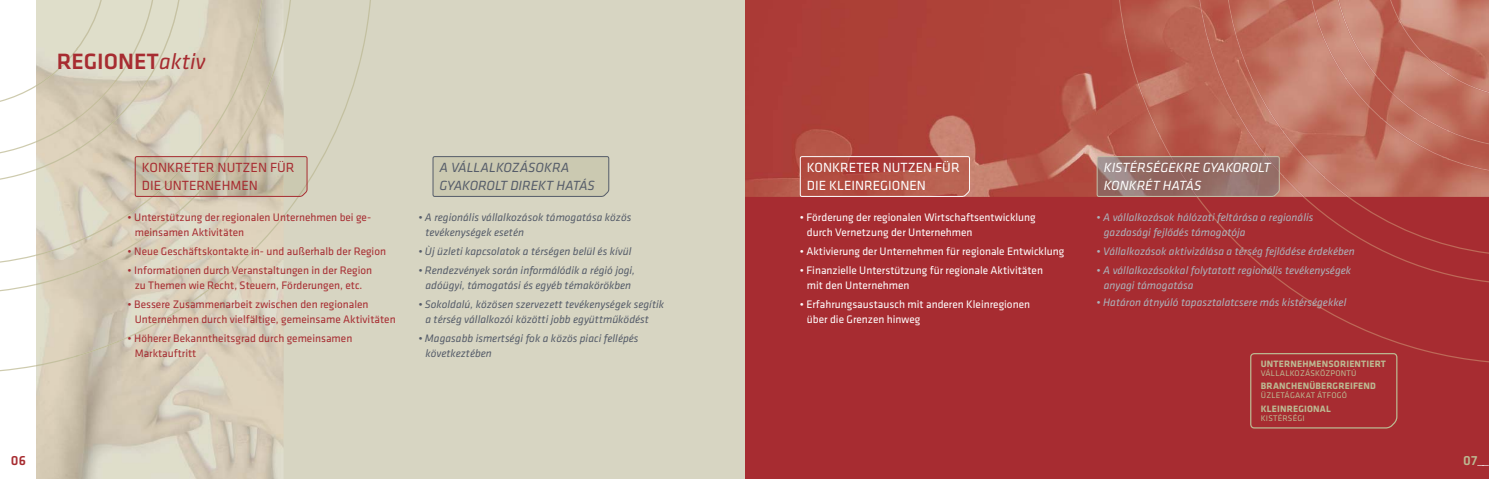
<style>
.page{position:relative;width:1489px;height:479px;background:#fff}
.page>*{position:absolute;margin:0;border:0;box-sizing:border-box;transform-origin:0 0}
.t1{font:500 23px "Klavika";color:#a72c31}
.t2{font:15px "Klavika";color:#fff}
.t3{font:italic 13.75px/17.5px "Klavika";color:#555c69}
.t4{font:13.75px/17.5px "Klavika";color:#fff}
.t5{font:italic 13.75px/17.5px "Klavika";color:#fff}
.t6{font:13.75px/17.5px "Klavika";color:#a72c31}
.t7{font:500 13.75px "Klavika";color:#bcb992}
.t8{font:11.25px/15px "Klavika";color:#a72c31}
.t9{font:italic 11.25px/15px "Klavika";color:#555c69}
.t10{font:11.25px/15px "Klavika";color:#fff}
.t11{font:italic 11.25px/15px "Klavika";color:#acb4bc}
.t12{font:700 9.62px "Klavika";letter-spacing:.02em;color:#bcb992}
.t13{font:8.5px "Klavika";letter-spacing:.02em;color:#bcb992}
.s1{font-weight:400;font-style:italic}
.s2{font-weight:500;font-size:13.75px;color:#a72c31}
.s3{font-weight:400;font-size:15px;color:#fff}
</style>
<div class="page">
<div style="left:744px;top:0;width:744px;height:478px;background:#a72c31"></div>
<img style="left:744px;top:0;width:372px;height:197px">
<svg style="left:1116px;top:0;width:372px;height:363px"></svg>
<svg style="left:1196px;top:197px;width:292px;height:165px"></svg>
<img style="left:1118px;top:0;width:124px;height:40px">
<img style="left:1310px;top:0;width:137px;height:79px">
<img style="left:1124px;top:39px;width:36px;height:117px">
<img style="left:1200px;top:39px;width:83px;height:117px">
<img style="left:1447px;top:72px;width:41px;height:100px">
<img style="left:1343px;top:78px;width:84px;height:40px">
<img style="left:1159px;top:133px;width:40px;height:23px">
<img style="left:1282px;top:129px;width:42px;height:68px">
<img style="left:1378px;top:118px;width:69px;height:40px">
<img style="left:1324px;top:175px;width:26px;height:22px">
<svg style="left:1441px;top:157px;width:6px;height:4px"></svg>
<div style="left:0;top:0;width:744px;height:478px;background:#d7d5c2"></div>
<img style="left:35px;top:372px;width:248px;height:106px">
<svg style="left:799px;top:156px;width:170px;height:41px"></svg>
<svg style="left:1096px;top:156px;width:187px;height:41px;background:#98746d"></svg>
<svg style="left:432px;top:156px;width:177px;height:41px;background:#c4c2ac"></svg>
<div style="left:0;top:0;width:35px;height:478px;background:#fff"></div>
<svg style="left:0;top:0;width:284px;height:372px"></svg>
<div style="left:77px;top:0;width:58px;height:81px;background:#dfdeca"></div>
<img style="left:35px;top:40px;width:42px;height:326px">
<img style="left:77px;top:81px;width:58px;height:41px">
<img style="left:77px;top:122px;width:38px;height:30px">
<img style="left:160px;top:217px;width:41px;height:11px">
<img style="left:118px;top:195px;width:42px;height:150px">
<img style="left:77px;top:219px;width:41px;height:65px">
<img style="left:242px;top:217px;width:41px;height:55px">
<img style="left:200px;top:259px;width:42px;height:38px">
<img style="left:159px;top:293px;width:42px;height:30px">
<img style="left:77px;top:339px;width:41px;height:18px">
<svg style="left:0;top:85px;width:35px;height:286px"></svg>
<svg style="left:135px;top:0;width:236px;height:217px"></svg>
<svg style="left:1249px;top:353px;width:148px;height:75px"></svg>
<h1 class="t1" style="left:57px;top:52px;width:150px">REGIONET<span class="s1">aktiv</span></h1>
<p class="t6" style="left:142px;top:160px;width:154px">KONKRETER NUTZEN FÜR<br>DIE UNTERNEHMEN</p>
<p class="t8" style="left:135px;top:211px;width:238px;text-indent:-7px">• Unterstützung der regionalen Unternehmen bei ge&shy;meinsamen Aktivitäten</p>
<p class="t8" style="left:128px;top:245px;width:260px">• Neue Geschäftskontakte in- und außerhalb der Region</p>
<p class="t8" style="left:128px;top:263px;width:246px;text-align:center">• Informationen durch Veranstaltungen in der Region zu Themen wie Recht, Steuern, Förderungen, etc.</p>
<p class="t8" style="left:135px;top:297px;width:262px;text-indent:-7px">• Bessere Zusammenarbeit zwischen den regionalen<br>Unternehmen durch vielfältige, gemeinsame Aktivitäten</p>
<p class="t8" style="left:135px;top:331px;width:219px;text-indent:-7px">• Höherer Bekanntheitsgrad durch gemeinsamen<br>Marktauftritt</p>
<p class="t3" style="left:439px;top:160px;width:157px">A VÁLLALKOZÁSOKRA<br>GYAKOROLT DIREKT HATÁS</p>
<p class="t9" style="left:425px;top:211px;width:207px;text-indent:-7px">• A regionális vállalkozások támogatása közös tevékenységek esetén</p>
<p class="t9" style="left:418px;top:245px;width:214px">• Ùj üzleti kapcsolatok a térségen belül és kívül</p>
<p class="t9" style="left:418px;top:263px;width:218px;text-align:center">• Rendezvények során informálódik a régió jogi, adóügyi, támogatási és egyéb témakörökben</p>
<p class="t9" style="left:425px;top:297px;width:240px;text-indent:-7px">• Sokoldalú, közösen szervezett tevékenységek segítik a térség vállalkozói közötti jobb együttműködést</p>
<p class="t9" style="left:425px;top:331px;width:215px;text-indent:-7px">• Magasabb ismertségi fok a közös piaci fellépés következtében</p>
<h2 class="t2" style="left:0;top:454px;width:28px">__<span class="s2">06</span></h2>
<p class="t4" style="left:806px;top:160px;width:154px">KONKRETER NUTZEN FÜR<br>DIE KLEINREGIONEN</p>
<p class="t10" style="left:806px;top:211px;width:230px;text-indent:-7px">• Förderung der regionalen Wirtschaftsentwicklung durch Vernetzung der Unternehmen</p>
<p class="t10" style="left:799px;top:245px;width:266px">• Aktivierung der Unternehmen für regionale Entwicklung</p>
<p class="t10" style="left:806px;top:263px;width:238px;text-indent:-7px">• Finanzielle Unterstützung für regionale Aktivitäten mit den Unternehmen</p>
<p class="t10" style="left:806px;top:297px;width:225px;text-indent:-7px">• Erfahrungsaustausch mit anderen Kleinregionen über die Grenzen hinweg</p>
<p class="t5" style="left:1103px;top:160px;width:168px">KISTÉRSÉGEKRE GYAKOROLT<br>KONKRÉT HATÁS</p>
<p class="t11" style="left:1103px;top:211px;width:211px;text-indent:-7px">• A vállalkozások hálózati feltárása a regionális gazdasági fejlődés támogatója</p>
<p class="t11" style="left:1096px;top:245px;width:260px">• Vállalkozások aktivizálása a térség fejlődése érdekében</p>
<p class="t11" style="left:1103px;top:263px;width:249px;text-indent:-7px">• A vállalkozásokkal folytatott regionális tevékenységek anyagi támogatása</p>
<p class="t11" style="left:1096px;top:296px;width:251px">• Határon átnyúló tapasztalatcsere más kistérségekkel</p>
<p class="t12" style="left:1260px;top:359px;width:127px">UNTERNEHMENSORIENTIERT</p>
<p class="t13" style="left:1260px;top:369px;width:97px">VÁLLALKOZÁSKÖZPONTÚ</p>
<p class="t12" style="left:1260px;top:382px;width:116px">BRANCHENÜBERGREIFEND</p>
<p class="t13" style="left:1260px;top:392px;width:88px">ÜZLETÁGAKAT ÁTFOGÓ</p>
<p class="t12" style="left:1260px;top:404px;width:71px">KLEINREGIONAL</p>
<p class="t13" style="left:1260px;top:414px;width:45px">KISTÉRSÉGI</p>
<p class="t7" style="left:1463px;top:455px;width:27px">07<span class="s3">__</span></p>
</div>
